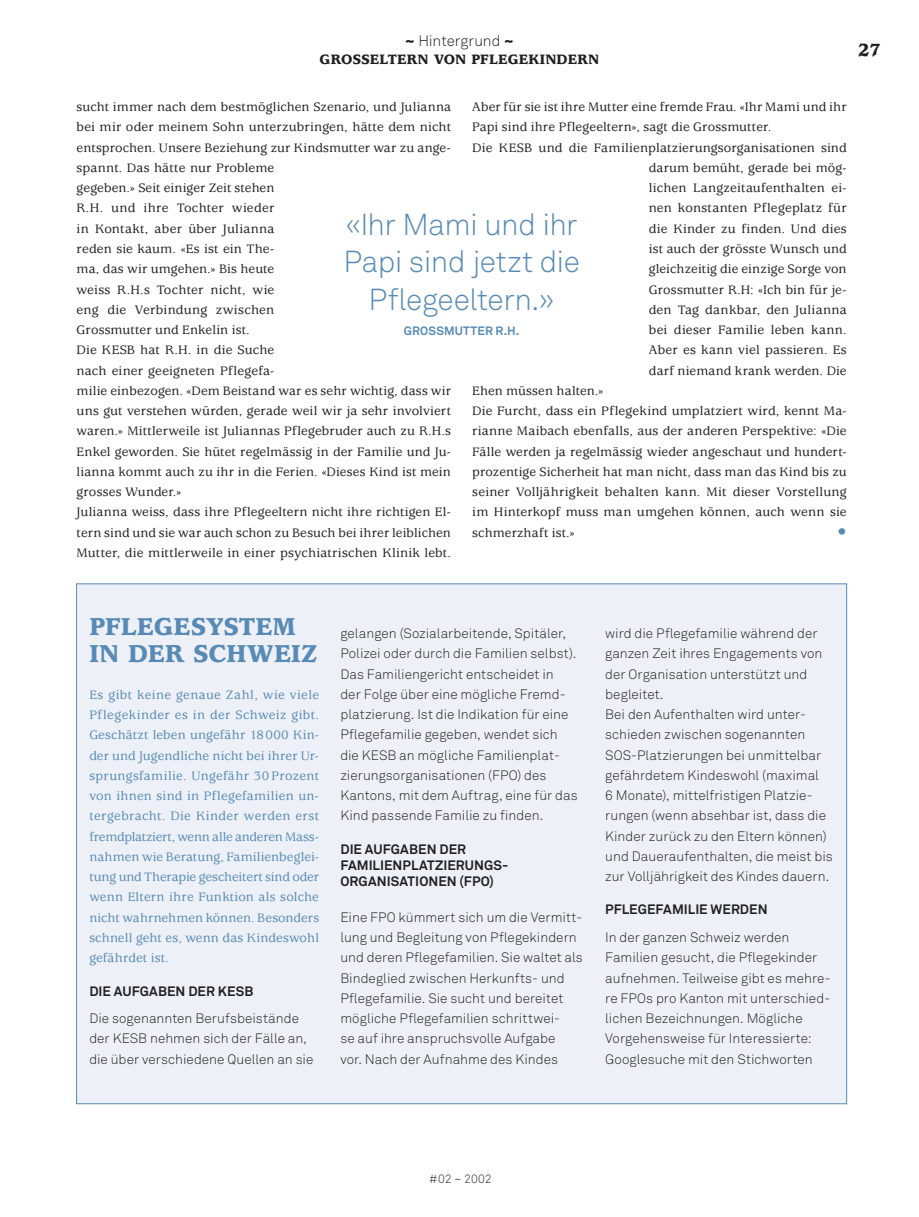
<style>
.page{position:relative;width:919px;height:1217px;background:#fff}
.page>*{position:absolute;margin:0;border:0;box-sizing:border-box;transform-origin:0 0}
.t1{font:30px/37.5px "Akkurat Light Pro";letter-spacing:-.02em;color:#578ab4;text-align:center}
.t2{font:900 27px/27px "Usherwood Std";letter-spacing:.005em;color:#578ab4}
.t3{font:900 19.5px "Usherwood Std";color:#231f20}
.t4{font:500 18px "Usherwood Std";color:#578ab4}
.t5{font:900 15px "Usherwood Std";letter-spacing:.01em;color:#231f20}
.t6{font:15px "Akkurat Light Pro";color:#231f20}
.t7{font:500 13.5px/20.2px "Usherwood Std";letter-spacing:.015em;color:#231f20}
.t8{font:13.5px/20.2px "Akkurat Light Pro";letter-spacing:.005em;color:#231f20}
.t9{font:500 13.5px/20.2px "Usherwood Std";letter-spacing:.01em;color:#578ab4;text-align:justify}
.t10{font:700 13.5px/16.2px "Akkurat Pro";letter-spacing:.005em;color:#231f20}
.t11{font:700 12px "Akkurat Pro";letter-spacing:.015em;color:#578ab4}
.t12{font:12px "Akkurat Light Pro";letter-spacing:-.005em;color:#231f20}
.s1{font-family:"Akkurat Pro";font-weight:700}
</style>
<div class="page">
<div style="left:76px;top:583px;width:771px;height:520px;background:#edf1f7;border:1px solid #578ab4"></div>
<p class="t6" style="left:405px;top:32px;width:111px"><span class="s1">~</span> Hintergrund <span class="s1">~</span></p>
<p class="t5" style="left:319px;top:51px;width:281px">GROSSELTERN VON PFLEGEKINDERN</p>
<h3 class="t3" style="left:858px;top:39px;width:24px">27</h3>
<p class="t7" style="left:77px;top:97px;width:376px">sucht immer nach dem bestmöglichen Szenario, und Julianna bei mir oder meinem Sohn unterzubringen, hätte dem nicht entsprochen. Unsere Beziehung zur Kindsmutter war zu ange&shy;spannt. Das hätte nur Probleme<br>gegeben.» Seit einiger Zeit stehen<br>R.H. und ihre Tochter wieder<br>in Kontakt, aber über Julianna<br>reden sie kaum. «Es ist ein The-<br>ma, das wir umgehen.» Bis heute<br>weiss R.H.s Tochter nicht, wie<br>eng die Verbindung zwischen<br>Grossmutter und Enkelin ist.<br>Die KESB hat R.H. in die Suche<br>nach einer geeigneten Pflegefa-<br>milie einbezogen. «Dem Beistand war es sehr wichtig, dass wir uns gut verstehen würden, gerade weil wir ja sehr involviert waren.» Mittlerweile ist Juliannas Pflegebruder auch zu R.H.s Enkel geworden. Sie hütet regelmässig in der Familie und Ju&shy;lianna kommt auch zu ihr in die Ferien. «Dieses Kind ist mein grosses Wunder.»<br>Julianna weiss, dass ihre Pflegeeltern nicht ihre richtigen El&shy;tern sind und sie war auch schon zu Besuch bei ihrer leiblichen Mutter, die mittlerweile in einer psychiatrischen Klinik lebt.</p>
<p class="t7" style="left:472px;top:97px;width:376px">Aber für sie ist ihre Mutter eine fremde Frau. «Ihr Mami und ihr</p>
<p class="t7" style="left:472px;top:117px;width:300px">Papi sind ihre Pflegeeltern», sagt die Grossmutter.</p>
<p class="t7" style="left:472px;top:137px;width:376px">Die KESB und die Familienplatzierungsorganisationen sind</p>
<p class="t7" style="left:648px;top:158px;width:199px">darum bemüht, gerade bei mög-</p>
<p class="t7" style="left:648px;top:178px;width:199px">lichen Langzeitaufenthalten ei-</p>
<p class="t7" style="left:648px;top:198px;width:199px">nen konstanten Pflegeplatz für</p>
<p class="t7" style="left:648px;top:218px;width:199px">die Kinder zu finden. Und dies</p>
<p class="t7" style="left:648px;top:239px;width:199px">ist auch der grösste Wunsch und</p>
<p class="t7" style="left:648px;top:259px;width:199px">gleichzeitig die einzige Sorge von</p>
<p class="t7" style="left:648px;top:279px;width:199px">Grossmutter R.H: «Ich bin für je-</p>
<p class="t7" style="left:648px;top:299px;width:199px">den Tag dankbar, den Julianna</p>
<p class="t7" style="left:648px;top:320px;width:199px">bei dieser Familie leben kann.</p>
<p class="t7" style="left:648px;top:340px;width:199px">Aber es kann viel passieren. Es</p>
<p class="t7" style="left:648px;top:360px;width:199px">darf niemand krank werden. Die</p>
<p class="t7" style="left:472px;top:380px;width:133px">Ehen müssen halten.»</p>
<p class="t7" style="left:472px;top:401px;width:376px">Die Furcht, dass ein Pflegekind umplatziert wird, kennt Ma-</p>
<p class="t7" style="left:472px;top:421px;width:376px">rianne Maibach ebenfalls, aus der anderen Perspektive: «Die</p>
<p class="t7" style="left:472px;top:441px;width:376px">Fälle werden ja regelmässig wieder angeschaut und hundert-</p>
<p class="t7" style="left:472px;top:461px;width:376px">prozentige Sicherheit hat man nicht, dass man das Kind bis zu</p>
<p class="t7" style="left:472px;top:482px;width:376px">seiner Volljährigkeit behalten kann. Mit dieser Vorstellung</p>
<p class="t7" style="left:472px;top:502px;width:376px">im Hinterkopf muss man umgehen können, auch wenn sie</p>
<p class="t7" style="left:472px;top:522px;width:104px">schmerzhaft ist.»</p>
<h3 class="t4" style="left:837px;top:521px;width:10px">•</h3>
<h1 class="t1" style="left:343px;top:206px;width:238px">«Ihr Mami und ihr<br>Papi sind jetzt die<br>Pflegeeltern.»</h1>
<p class="t11" style="left:403px;top:323px;width:117px">GROSSMUTTER R.H.</p>
<h2 class="t2" style="left:89px;top:613px;width:230px">PFLEGESYSTEM<br>IN DER SCHWEIZ</h2>
<p class="t9" style="left:89px;top:684px;width:231px">Es gibt keine genaue Zahl, wie viele Pflegekinder es in der Schweiz gibt.<br>Geschätzt leben ungefähr 18000 Kin&shy;der und Jugendliche nicht bei ihrer Ur&shy;sprungsfamilie. Ungefähr 30 Prozent von ihnen sind in Pflegefamilien un&shy;tergebracht. Die Kinder werden erst fremdplatziert, wenn alle anderen Mass&shy;nahmen wie Beratung, Familienbeglei&shy;tung und Therapie gescheitert sind oder wenn Eltern ihre Funktion als solche nicht wahrnehmen können. Besonders schnell geht es, wenn das Kindeswohl gefährdet ist.</p>
<p class="t10" style="left:89px;top:982px;width:165px">DIE AUFGABEN DER KESB</p>
<p class="t8" style="left:89px;top:1008px;width:225px">Die sogenannten Berufsbeistände der KESB nehmen sich der Fälle an, die über verschiedene Quellen an sie</p>
<p class="t8" style="left:340px;top:623px;width:239px">gelangen (Sozialarbeitende, Spitäler, Polizei oder durch die Familien selbst).<br>Das Familiengericht entscheidet in<br>der Folge über eine mögliche Fremd&shy;platzierung. Ist die Indikation für eine Pflegefamilie gegeben, wendet sich die KESB an mögliche Familienplat&shy;zierungsorganisationen (FPO) des Kantons, mit dem Auftrag, eine für das Kind passende Familie zu finden.</p>
<p class="t10" style="left:340px;top:840px;width:169px">DIE AUFGABEN DER<br>FAMILIENPLATZIERUNGS-<br>ORGANISATIONEN (FPO)</p>
<p class="t8" style="left:340px;top:906px;width:244px">Eine FPO kümmert sich um die Vermitt&shy;lung und Begleitung von Pflegekindern und deren Pflegefamilien. Sie waltet als Bindeglied zwischen Herkunfts- und Pflegefamilie. Sie sucht und bereitet mögliche Pflegefamilien schrittwei-<br>se auf ihre anspruchsvolle Aufgabe<br>vor. Nach der Aufnahme des Kindes</p>
<p class="t8" style="left:605px;top:623px;width:229px">wird die Pflegefamilie während der ganzen Zeit ihres Engagements von der Organisation unterstützt und begleitet.<br>Bei den Aufenthalten wird unter&shy;schieden zwischen sogenannten SOS-Platzierungen bei unmittelbar gefährdetem Kindeswohl (maximal<br>6 Monate), mittelfristigen Platzie&shy;rungen (wenn absehbar ist, dass die Kinder zurück zu den Eltern können) und Daueraufenthalten, die meist bis zur Volljährigkeit des Kindes dauern.</p>
<p class="t10" style="left:605px;top:901px;width:164px">PFLEGEFAMILIE WERDEN</p>
<p class="t8" style="left:605px;top:927px;width:227px">In der ganzen Schweiz werden Familien gesucht, die Pflegekinder aufnehmen. Teilweise gibt es mehre&shy;re FPOs pro Kanton mit unterschied&shy;lichen Bezeichnungen. Mögliche Vorgehensweise für Interessierte:<br>Googlesuche mit den Stichworten</p>
<p class="t12" style="left:429px;top:1171px;width:64px">#02 ~ 2002</p>
</div>
